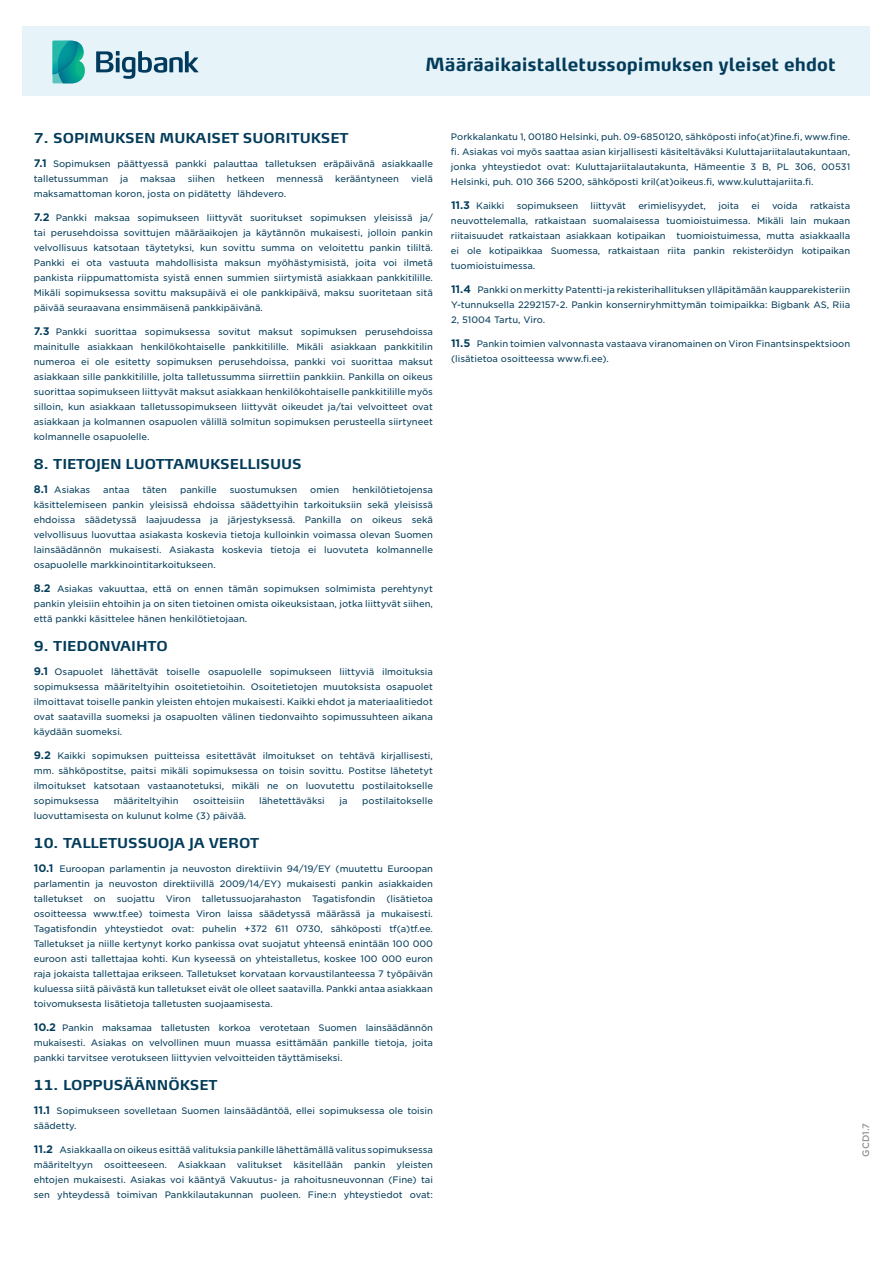
<style>
.page{position:relative;width:893px;height:1263px;background:#fff}
.page>*{position:absolute;margin:0;border:0;box-sizing:border-box;transform-origin:0 0}
.t1{font:700 18px "Max Pro";color:#033c5a}
.t2{font:700 13.5px "Max Pro";color:#033c5a}
.t3{font:9px/15px "Gotham S Sm";color:#033c5a;text-align:justify}
.t4{font:500 9px "Gotham S Sm";color:#919091}
.s1{font-weight:700;font-size:10.5px}
</style>
<div class="page">
<div style="left:23px;top:27px;width:847px;height:69px;background:#e6f3f9"></div>
<svg style="left:96px;top:51px;width:103px;height:28px"></svg>
<svg style="left:52px;top:41px;width:33px;height:42px"></svg>
<img style="left:57px;top:41px;width:21px;height:32px">
<h1 class="t1" style="left:425px;top:49px;width:412px">Määräaikaistalletussopimuksen yleiset ehdot</h1>
<h2 class="t2" style="left:34px;top:127px;width:316px">7. SOPIMUKSEN MUKAISET SUORITUKSET</h2>
<p class="t3" style="left:34px;top:156px;width:401px"><span class="s1">7.1</span> Sopimuksen päättyessä pankki palauttaa talletuksen eräpäivänä asiakkaalle talletussumman</p>
<p class="t3" style="left:120px;top:171px;width:10px">ja</p>
<p class="t3" style="left:140px;top:171px;width:37px">maksaa</p>
<p class="t3" style="left:188px;top:171px;width:29px">siihen</p>
<p class="t3" style="left:227px;top:171px;width:39px">hetkeen</p>
<p class="t3" style="left:277px;top:171px;width:48px">mennessä</p>
<p class="t3" style="left:335px;top:171px;width:65px">kerääntyneen</p>
<p class="t3" style="left:411px;top:171px;width:23px">vielä</p>
<p class="t3" style="left:34px;top:186px;width:254px">maksamattoman koron, josta on pidätetty lähdevero.</p>
<p class="t3" style="left:34px;top:210px;width:401px"><span class="s1">7.2</span> Pankki maksaa sopimukseen liittyvät suoritukset sopimuksen yleisissä ja/ tai perusehdoissa sovittujen määräaikojen ja käytännön mukaisesti, jolloin pankin velvollisuus katsotaan täytetyksi, kun sovittu summa on veloitettu pankin tililtä.<br>Pankki ei ota vastuuta mahdollisista maksun myöhästymisistä, joita voi ilmetä pankista riippumattomista syistä ennen summien siirtymistä asiakkaan pankkitilille.<br>Mikäli sopimuksessa sovittu maksupäivä ei ole pankkipäivä, maksu suoritetaan sitä päivää seuraavana ensimmäisenä pankkipäivänä.</p>
<p class="t3" style="left:34px;top:324px;width:401px"><span class="s1">7.3</span> Pankki suorittaa sopimuksessa sovitut maksut sopimuksen perusehdoissa mainitulle asiakkaan henkilökohtaiselle pankkitilille. Mikäli asiakkaan pankkitilin numeroa ei ole esitetty sopimuksen perusehdoissa, pankki voi suorittaa maksut asiakkaan sille pankkitilille, jolta talletussumma siirrettiin pankkiin. Pankilla on oikeus suorittaa sopimukseen liittyvät maksut asiakkaan henkilökohtaiselle pankkitilille myös silloin, kun asiakkaan talletussopimukseen liittyvät oikeudet ja/tai velvoitteet ovat asiakkaan ja kolmannen osapuolen välillä solmitun sopimuksen perusteella siirtyneet kolmannelle osapuolelle.</p>
<h2 class="t2" style="left:34px;top:453px;width:269px">8. TIETOJEN LUOTTAMUKSELLISUUS</h2>
<p class="t3" style="left:34px;top:482px;width:58px"><span class="s1">8.1</span> Asiakas</p>
<p class="t3" style="left:103px;top:482px;width:28px">antaa</p>
<p class="t3" style="left:143px;top:482px;width:26px">täten</p>
<p class="t3" style="left:180px;top:482px;width:38px">pankille</p>
<p class="t3" style="left:230px;top:482px;width:69px">suostumuksen</p>
<p class="t3" style="left:310px;top:482px;width:31px">omien</p>
<p class="t3" style="left:34px;top:482px;width:401px;text-indent:319px">henkilötietojensa käsittelemiseen pankin yleisissä ehdoissa säädettyihin tarkoituksiin sekä yleisissä ehdoissa säädetyssä laajuudessa ja järjestyksessä. Pankilla on oikeus sekä velvollisuus luovuttaa asiakasta koskevia tietoja kulloinkin voimassa olevan Suomen lainsäädännön mukaisesti. Asiakasta koskevia tietoja ei luovuteta kolmannelle osapuolelle markkinointitarkoitukseen.</p>
<p class="t3" style="left:34px;top:581px;width:401px"><span class="s1">8.2</span> Asiakas vakuuttaa, että on ennen tämän sopimuksen solmimista perehtynyt pankin yleisiin ehtoihin ja on siten tietoinen omista oikeuksistaan, jotka liittyvät siihen, että pankki käsittelee hänen henkilötietojaan.</p>
<h2 class="t2" style="left:34px;top:635px;width:135px">9. TIEDONVAIHTO</h2>
<p class="t3" style="left:34px;top:664px;width:401px"><span class="s1">9.1</span> Osapuolet lähettävät toiselle osapuolelle sopimukseen liittyviä ilmoituksia sopimuksessa määriteltyihin osoitetietoihin. Osoitetietojen muutoksista osapuolet ilmoittavat toiselle pankin yleisten ehtojen mukaisesti. Kaikki ehdot ja materiaalitiedot ovat saatavilla suomeksi ja osapuolten välinen tiedonvaihto sopimussuhteen aikana käydään suomeksi.</p>
<p class="t3" style="left:34px;top:748px;width:401px"><span class="s1">9.2</span> Kaikki sopimuksen puitteissa esitettävät ilmoitukset on tehtävä kirjallisesti, mm. sähköpostitse, paitsi mikäli sopimuksessa on toisin sovittu. Postitse lähetetyt ilmoitukset katsotaan vastaanotetuksi, mikäli ne on luovutettu postilaitokselle sopimuksessa</p>
<p class="t3" style="left:114px;top:793px;width:66px">määriteltyihin</p>
<p class="t3" style="left:193px;top:793px;width:53px">osoitteisiin</p>
<p class="t3" style="left:259px;top:793px;width:67px">lähetettäväksi</p>
<p class="t3" style="left:339px;top:793px;width:10px">ja</p>
<p class="t3" style="left:362px;top:793px;width:72px">postilaitokselle</p>
<p class="t3" style="left:34px;top:808px;width:214px">luovuttamisesta on kulunut kolme (3) päivää.</p>
<h2 class="t2" style="left:34px;top:832px;width:227px">10. TALLETUSSUOJA JA VEROT</h2>
<p class="t3" style="left:34px;top:861px;width:401px"><span class="s1">10.1</span> Euroopan parlamentin ja neuvoston direktiivin 94/19/EY (muutettu Euroopan parlamentin ja neuvoston direktiivillä 2009/14/EY) mukaisesti pankin asiakkaiden talletukset on suojattu Viron talletussuojarahaston Tagatisfondin (lisätietoa osoitteessa www.tf.ee) toimesta Viron laissa säädetyssä määrässä ja mukaisesti.<br>Tagatisfondin yhteystiedot ovat: puhelin +372 611 0730, sähköposti tf(a)tf.ee.<br>Talletukset ja niille kertynyt korko pankissa ovat suojatut yhteensä enintään 100 000 euroon asti tallettajaa kohti. Kun kyseessä on yhteistalletus, koskee 100 000 euron raja jokaista tallettajaa erikseen. Talletukset korvataan korvaustilanteessa 7 työpäivän kuluessa siitä päivästä kun talletukset eivät ole olleet saatavilla. Pankki antaa asiakkaan toivomuksesta lisätietoja talletusten suojaamisesta.</p>
<p class="t3" style="left:34px;top:1020px;width:401px"><span class="s1">10.2</span> Pankin maksamaa talletusten korkoa verotetaan Suomen lainsäädännön mukaisesti. Asiakas on velvollinen muun muassa esittämään pankille tietoja, joita pankki tarvitsee verotukseen liittyvien velvoitteiden täyttämiseksi.</p>
<h2 class="t2" style="left:34px;top:1073px;width:185px">11. LOPPUSÄÄNNÖKSET</h2>
<p class="t3" style="left:34px;top:1103px;width:401px"><span class="s1">11.1</span> Sopimukseen sovelletaan Suomen lainsäädäntöä, ellei sopimuksessa ole toisin säädetty.</p>
<p class="t3" style="left:34px;top:1142px;width:401px"><span class="s1">11.2</span> Asiakkaalla on oikeus esittää valituksia pankille lähettämällä valitus sopimuksessa määriteltyyn osoitteeseen. Asiakkaan valitukset käsitellään pankin yleisten ehtojen mukaisesti. Asiakas voi kääntyä Vakuutus- ja rahoitusneuvonnan (Fine) tai sen yhteydessä toimivan Pankkilautakunnan puoleen. Fine:n yhteystiedot ovat:</p>
<p class="t3" style="left:451px;top:129px;width:401px">Porkkalankatu 1, 00180 Helsinki, puh. 09-6850120, sähköposti info(at)fine.fi, www.fine. fi. Asiakas voi myös saattaa asian kirjallisesti käsiteltäväksi Kuluttajariitalautakuntaan, jonka yhteystiedot ovat: Kuluttajariitalautakunta, Hämeentie 3 B, PL 306, 00531<br>Helsinki, puh. 010 366 5200, sähköposti kril(at)oikeus.fi, www.kuluttajariita.fi.</p>
<p class="t3" style="left:451px;top:198px;width:55px"><span class="s1">11.3</span> Kaikki</p>
<p class="t3" style="left:517px;top:198px;width:63px">sopimukseen</p>
<p class="t3" style="left:591px;top:198px;width:37px">liittyvät</p>
<p class="t3" style="left:638px;top:198px;width:69px">erimielisyydet,</p>
<p class="t3" style="left:718px;top:198px;width:22px">joita</p>
<p class="t3" style="left:751px;top:198px;width:10px">ei</p>
<p class="t3" style="left:772px;top:198px;width:27px">voida</p>
<p class="t3" style="left:451px;top:198px;width:401px;text-indent:359px">ratkaista neuvottelemalla, ratkaistaan suomalaisessa tuomioistuimessa. Mikäli lain mukaan riitaisuudet ratkaistaan asiakkaan kotipaikan tuomioistuimessa, mutta asiakkaalla ei ole kotipaikkaa Suomessa, ratkaistaan riita pankin rekisteröidyn kotipaikan tuomioistuimessa.</p>
<p class="t3" style="left:451px;top:282px;width:401px"><span class="s1">11.4</span> Pankki on merkitty Patentti-ja rekisterihallituksen ylläpitämään kaupparekisteriin Y-tunnuksella 2292157-2. Pankin konserniryhmittymän toimipaikka: Bigbank AS, Riia 2, 51004 Tartu, Viro.</p>
<p class="t3" style="left:451px;top:336px;width:401px"><span class="s1">11.5</span> Pankin toimien valvonnasta vastaava viranomainen on Viron Finantsinspektsioon (lisätietoa osoitteessa www.fi.ee).</p>
<p class="t4" style="left:860px;top:1156px;width:35px;rotate:-90deg">GCD1.7</p>
</div>
